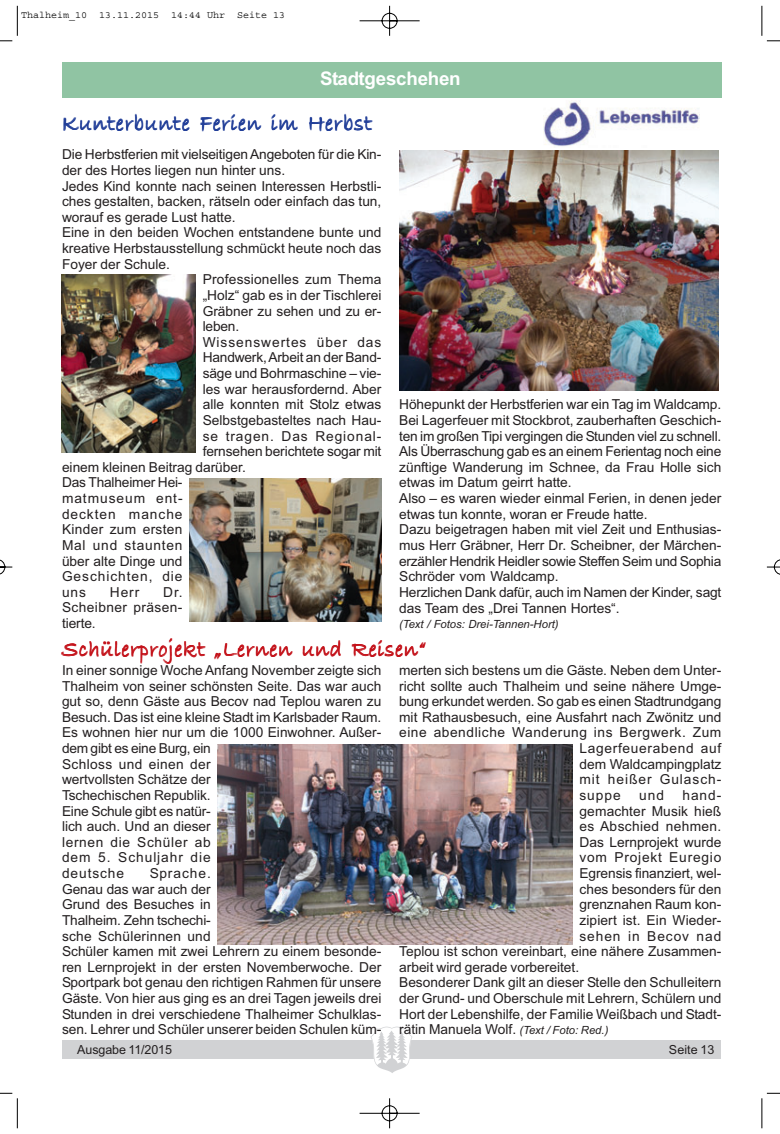
<style>
.page{position:relative;width:780px;height:1134px;background:#fff}
.page>*{position:absolute;margin:0;border:0;box-sizing:border-box;transform-origin:0 0}
.t1{font:22.5px "Bradley Hand ITC";letter-spacing:.025em;color:#c4121a}
.t2{font:22.5px "Bradley Hand ITC";letter-spacing:.03em;color:#223f99}
.t3{font:700 18.75px "Arial";letter-spacing:-.015em;color:#fff}
.t4{font:13.75px/15.6px "Arial";color:#231f20}
.t5{font:13.75px "Arial";letter-spacing:.07em;color:#231f20}
.t6{font:13.75px "Arial";letter-spacing:.04em;color:#231f20}
.t7{font:13.75px "Arial";letter-spacing:.065em;color:#231f20}
.t8{font:13.75px "Arial";letter-spacing:.025em;color:#231f20}
.t9{font:13.75px "Arial";letter-spacing:.055em;color:#231f20}
.t10{font:13.75px "Arial";letter-spacing:.05em;color:#231f20}
.t11{font:12.5px "Arial";letter-spacing:-.01em;color:#231f20}
.t12{font:italic 11.25px "Arial";color:#231f20}
.t13{font:10px "Courier";color:#000}
.s1{font-style:italic;font-size:11.25px}
</style>
<div class="page">
<img style="left:0;top:5px;width:780px;height:1123px">
<p class="t13" style="left:21px;top:11px;width:265px">Thalheim_10 13.11.2015 14:44 Uhr Seite 13</p>
<h2 class="t3" style="left:320px;top:71px;width:142px">Stadtgeschehen</h2>
<h1 class="t2" style="left:62px;top:115px;width:312px">Kunterbunte Ferien im Herbst</h1>
<p class="t4" style="left:62px;top:148px;width:321px">Die Herbstferien mit vielseitigen Angeboten für die Kin-</p>
<p class="t4" style="left:62px;top:164px;width:225px">der des Hortes liegen nun hinter uns.</p>
<p class="t4" style="left:62px;top:179px;width:321px">Jedes Kind konnte nach seinen Interessen Herbstli-</p>
<p class="t4" style="left:62px;top:195px;width:321px">ches gestalten, backen, rätseln oder einfach das tun,</p>
<p class="t4" style="left:62px;top:211px;width:175px">worauf es gerade Lust hatte.</p>
<p class="t4" style="left:62px;top:226px;width:321px">Eine in den beiden Wochen entstandene bunte und</p>
<p class="t4" style="left:62px;top:242px;width:321px">kreative Herbstausstellung schmückt heute noch das</p>
<p class="t4" style="left:62px;top:257px;width:109px">Foyer der Schule.</p>
<p class="t4" style="left:203px;top:273px;width:180px">Professionelles zum Thema</p>
<p class="t4" style="left:203px;top:289px;width:180px">„Holz“ gab es in der Tischlerei</p>
<p class="t4" style="left:203px;top:304px;width:180px">Gräbner zu sehen und zu er-</p>
<p class="t4" style="left:203px;top:320px;width:38px">leben.</p>
<p class="t5" style="left:203px;top:337px;width:180px">Wissenswertes über das</p>
<p class="t4" style="left:203px;top:351px;width:180px">Handwerk, Arbeit an der Band-</p>
<p class="t4" style="left:203px;top:367px;width:180px">säge und Bohrmaschine – vie-</p>
<p class="t4" style="left:203px;top:382px;width:180px">les war herausfordernd. Aber</p>
<p class="t4" style="left:203px;top:398px;width:180px">alle konnten mit Stolz etwas</p>
<p class="t4" style="left:203px;top:414px;width:180px">Selbstgebasteltes nach Hau-</p>
<p class="t7" style="left:203px;top:431px;width:180px">se tragen. Das Regional-</p>
<p class="t4" style="left:203px;top:445px;width:180px">fernsehen berichtete sogar mit</p>
<p class="t4" style="left:62px;top:460px;width:185px">einem kleinen Beitrag darüber.</p>
<p class="t4" style="left:62px;top:476px;width:122px">Das Thalheimer Hei-</p>
<p class="t5" style="left:62px;top:493px;width:122px">matmuseum ent-</p>
<p class="t5" style="left:62px;top:509px;width:122px">deckten manche</p>
<p class="t8" style="left:62px;top:524px;width:122px">Kinder zum ersten</p>
<p class="t9" style="left:62px;top:540px;width:122px">Mal und staunten</p>
<p class="t4" style="left:62px;top:554px;width:122px">über alte Dinge und</p>
<p class="t5" style="left:62px;top:571px;width:122px">Geschichten, die</p>
<p class="t4" style="left:62px;top:585px;width:26px">uns</p>
<p class="t4" style="left:110px;top:585px;width:31px">Herr</p>
<p class="t4" style="left:62px;top:585px;width:122px;text-align:justify;text-indent:101px">Dr.<br>Scheibner präsen&shy;tierte.</p>
<p class="t4" style="left:399px;top:398px;width:324px">Höhepunkt der Herbstferien war ein Tag im Waldcamp.<br>Bei Lagerfeuer mit Stockbrot, zauberhaften Geschich&shy;ten im großen Tipi vergingen die Stunden viel zu schnell.<br>Als Überraschung gab es an einem Ferientag noch eine zünftige Wanderung im Schnee, da Frau Holle sich etwas im Datum geirrt hatte.<br>Also – es waren wieder einmal Ferien, in denen jeder etwas tun konnte, woran er Freude hatte.<br>Dazu beigetragen haben mit viel Zeit und Enthusias&shy;mus Herr Gräbner, Herr Dr. Scheibner, der Märchen&shy;erzähler Hendrik Heidler sowie Steffen Seim und Sophia Schröder vom Waldcamp.<br>Herzlichen Dank dafür, auch im Namen der Kinder, sagt das Team des „Drei Tannen Hortes“.</p>
<p class="t12" style="left:399px;top:620px;width:161px">(Text / Fotos: Drei-Tannen-Hort)</p>
<h1 class="t1" style="left:62px;top:641px;width:365px">Schülerprojekt „Lernen und Reisen“</h1>
<p class="t4" style="left:399px;top:664px;width:324px">merten sich bestens um die Gäste. Neben dem Unter-</p>
<p class="t4" style="left:399px;top:679px;width:323px">richt sollte auch Thalheim und seine nähere Umge-</p>
<p class="t4" style="left:399px;top:695px;width:323px">bung erkundet werden. So gab es einen Stadtrundgang</p>
<p class="t4" style="left:399px;top:710px;width:324px">mit Rathausbesuch, eine Ausfahrt nach Zwönitz und</p>
<p class="t6" style="left:399px;top:727px;width:323px">eine abendliche Wanderung ins Bergwerk. Zum</p>
<p class="t10" style="left:579px;top:743px;width:143px">Lagerfeuerabend auf</p>
<p class="t4" style="left:579px;top:757px;width:143px">dem Waldcampingplatz</p>
<p class="t5" style="left:579px;top:774px;width:143px">mit heißer Gulasch-</p>
<p class="t4" style="left:579px;top:789px;width:43px">suppe</p>
<p class="t4" style="left:639px;top:789px;width:26px">und</p>
<p class="t4" style="left:682px;top:789px;width:40px">hand-</p>
<p class="t4" style="left:579px;top:804px;width:143px">gemachter Musik hieß</p>
<p class="t8" style="left:579px;top:821px;width:143px">es Abschied nehmen.</p>
<p class="t4" style="left:579px;top:835px;width:143px">Das Lernprojekt wurde</p>
<p class="t9" style="left:579px;top:852px;width:143px">vom Projekt Euregio</p>
<p class="t4" style="left:579px;top:867px;width:143px">Egrensis finanziert, wel-</p>
<p class="t4" style="left:579px;top:882px;width:143px">ches besonders für den</p>
<p class="t4" style="left:579px;top:898px;width:143px">grenznahen Raum kon-</p>
<p class="t4" style="left:579px;top:914px;width:143px">zipiert ist. Ein Wieder-</p>
<p class="t7" style="left:579px;top:931px;width:143px">sehen in Becov nad</p>
<p class="t4" style="left:399px;top:945px;width:324px">Teplou ist schon vereinbart, eine nähere Zusammen-</p>
<p class="t4" style="left:399px;top:960px;width:181px">arbeit wird gerade vorbereitet.</p>
<p class="t4" style="left:399px;top:976px;width:324px">Besonderer Dank gilt an dieser Stelle den Schulleitern</p>
<p class="t4" style="left:399px;top:992px;width:324px">der Grund- und Oberschule mit Lehrern, Schülern und</p>
<p class="t4" style="left:399px;top:1007px;width:323px">Hort der Lebenshilfe, der Familie Weißbach und Stadt-</p>
<p class="t4" style="left:399px;top:1023px;width:211px">rätin Manuela Wolf. <span class="s1">(Text / Foto: Red.)</span></p>
<p class="t4" style="left:62px;top:664px;width:321px">In einer sonnige Woche Anfang November zeigte sich<br>Thalheim von seiner schönsten Seite. Das war auch gut so, denn Gäste aus Becov nad Teplou waren zu<br>Besuch. Das ist eine kleine Stadt im Karlsbader Raum.<br>Es wohnen hier nur um die 1000 Einwohner. Außer&shy;dem gibt es eine Burg, ein<br>Schloss und einen der<br>wertvollsten Schätze der<br>Tschechischen Republik.<br>Eine Schule gibt es natür-<br>lich auch. Und an dieser<br>lernen die Schüler ab<br>dem 5. Schuljahr die<br>deutsche</p>
<p class="t4" style="left:62px;top:867px;width:321px;text-indent:88px">Sprache.<br>Genau das war auch der<br>Grund des Besuches in<br>Thalheim. Zehn tschechi-<br>sche Schülerinnen und<br>Schüler kamen mit zwei Lehrern zu einem besonde&shy;ren Lernprojekt in der ersten Novemberwoche. Der Sportpark bot genau den richtigen Rahmen für unsere Gäste. Von hier aus ging es an drei Tagen jeweils drei Stunden in drei verschiedene Thalheimer Schulklas&shy;sen. Lehrer und Schüler unserer beiden Schulen küm-</p>
<p class="t11" style="left:77px;top:1045px;width:96px">Ausgabe 11/2015</p>
<p class="t11" style="left:669px;top:1045px;width:47px">Seite 13</p>
</div>
